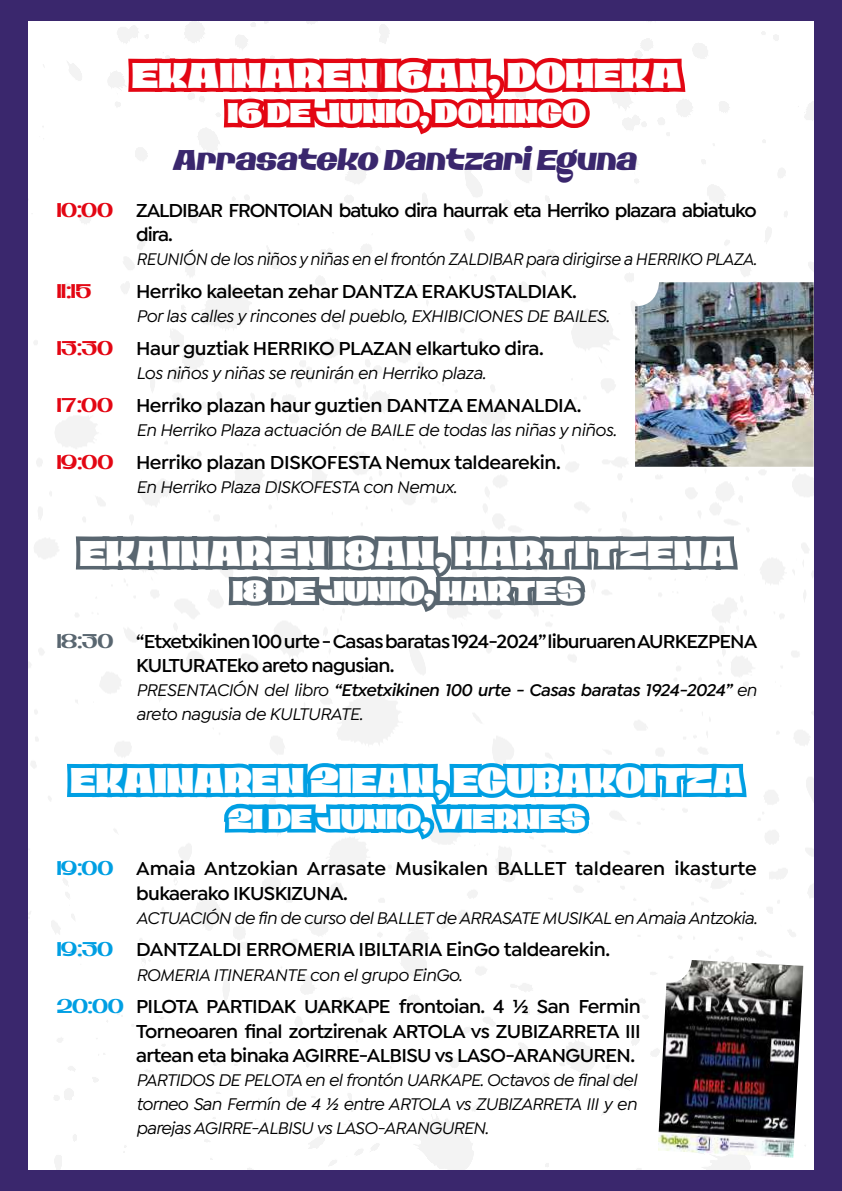
<style>
.page{position:relative;width:842px;height:1191px;background:#3a276d}
.page>*{position:absolute;margin:0;border:0;box-sizing:border-box;transform-origin:0 0}
.t1{font:900 36px "Petale";color:#fff;scale:.83 1}
.t2{font:900 36px "Petale";color:#fff;scale:.79 1}
.t3{font:900 28.8px "Petale";color:#fff;scale:.83 1}
.t4{font:italic 700 28.8px "Petale";color:#3a276d;scale:.83 1}
.t5{font:600 20px/24.2px "Isidora Sans";letter-spacing:-.03em;color:#000}
.t6{font:600 20px/24.2px "Isidora Sans";color:#000}
.t7{font:600 20px/24.2px "Isidora Sans";letter-spacing:-.05em;color:#000}
.t8{font:20px "Petale";color:#e30613}
.t9{font:italic 500 18px/24.2px "Isidora Sans";letter-spacing:-.02em;color:#000}
.t10{font:italic 500 18px "Isidora Sans";letter-spacing:-.02em;color:#000;scale:.95 1}
.s1{font-family:"Petale";font-weight:400;color:#e30613}
.s2{font-family:"Petale";font-weight:400;color:#596670}
.s3{font-weight:600}
.s4{font-family:"Petale";font-weight:400;color:#009fe3}
</style>
<div class="page">
<div style="left:28px;top:22px;width:786px;height:1147px;background:#fff"></div>
<svg style="left:124px;top:52px;width:565px;height:87px;background:#ef7c83"></svg>
<svg style="left:72px;top:529px;width:670px;height:88px;background:#adb4b8"></svg>
<svg style="left:63px;top:755px;width:688px;height:89px;background:#83d0f1"></svg>
<img style="left:658px;top:960px;width:145px;height:197px">
<img style="left:635px;top:282px;width:179px;height:185px">
<h1 class="t1" style="left:132px;top:54px;width:664px">EKAINAREN 16AN, DOMEKA</h1>
<h2 class="t3" style="left:227px;top:97px;width:433px">16 DE JUNIO, DOMINGO</h2>
<h2 class="t4" style="left:175px;top:143px;width:560px">Arrasateko Dantzari Eguna</h2>
<p class="t7" style="left:136px;top:198px;width:622px;text-indent:-79px"><span class="s1">10:00</span> ZALDIBAR FRONTOIAN batuko dira haurrak eta Herriko plazara abiatuko dira.</p>
<p class="t10" style="left:136px;top:249px;width:655px">REUNIÓN de los niños y niñas en el frontón ZALDIBAR para dirigirse a HERRIKO PLAZA.</p>
<p class="t8" style="left:57px;top:279px;width:36px">11:15</p>
<p class="t5" style="left:136px;top:279px;width:442px">Herriko kaleetan zehar DANTZA ERAKUSTALDIAK.</p>
<p class="t9" style="left:136px;top:304px;width:475px">Por las calles y rincones del pueblo, EXHIBICIONES DE BAILES.</p>
<p class="t5" style="left:57px;top:336px;width:489px"><span class="s1">13:30</span> Haur guztiak HERRIKO PLAZAN elkartuko dira.</p>
<p class="t9" style="left:136px;top:361px;width:351px">Los niños y niñas se reunirán en Herriko plaza.</p>
<p class="t5" style="left:57px;top:393px;width:526px"><span class="s1">17:00</span> Herriko plazan haur guztien DANTZA EMANALDIA.</p>
<p class="t9" style="left:136px;top:418px;width:482px">En Herriko Plaza actuación de BAILE de todas las niñas y niños.</p>
<p class="t5" style="left:57px;top:450px;width:506px"><span class="s1">19:00</span> Herriko plazan DISKOFESTA Nemux taldearekin.</p>
<p class="t9" style="left:136px;top:475px;width:322px">En Herriko Plaza DISKOFESTA con Nemux.</p>
<h1 class="t1" style="left:79px;top:532px;width:790px">EKAINAREN 18AN, MARTITZENA</h1>
<h2 class="t3" style="left:232px;top:574px;width:422px">18 DE JUNIO, MARTES</h2>
<p class="t5" style="left:136px;top:629px;width:623px;text-indent:-79px"><span class="s2">18:30</span> “Etxetxikinen 100 urte - Casas baratas 1924-2024” liburuaren AURKEZPENA<br>KULTURATEko areto nagusian.</p>
<p class="t9" style="left:136px;top:678px;width:622px">PRESENTACIÓN del libro <span class="s3">“Etxetxikinen 100 urte - Casas baratas 1924-2024”</span> en areto nagusia de KULTURATE.</p>
<h1 class="t2" style="left:71px;top:759px;width:853px">EKAINAREN 21EAN, EGUBAKOITZA</h1>
<h2 class="t3" style="left:228px;top:801px;width:432px">21 DE JUNIO, VIERNES</h2>
<p class="t6" style="left:136px;top:856px;width:622px;text-indent:-79px"><span class="s4">19:00</span> Amaia Antzokian Arrasate Musikalen BALLET taldearen ikasturte bukaerako IKUSKIZUNA.</p>
<p class="t9" style="left:136px;top:905px;width:623px">ACTUACIÓN de fin de curso del BALLET de ARRASATE MUSIKAL en Amaia Antzokia.</p>
<p class="t5" style="left:57px;top:937px;width:555px"><span class="s4">19:30</span> DANTZALDI ERROMERIA IBILTARIA EinGo taldearekin.</p>
<p class="t9" style="left:136px;top:962px;width:328px">ROMERIA ITINERANTE con el grupo EinGo.</p>
<p class="t5" style="left:136px;top:994px;width:506px;text-align:justify;text-indent:-79px"><span class="s4">20:00</span> PILOTA PARTIDAK UARKAPE frontoian. 4 ½ San Fermin Torneoaren final zortzirenak ARTOLA vs ZUBIZARRETA III artean eta binaka AGIRRE-ALBISU vs LASO-ARANGUREN.</p>
<p class="t9" style="left:136px;top:1067px;width:502px;text-align:justify">PARTIDOS DE PELOTA en el frontón UARKAPE. Octavos de final del torneo San Fermín de 4 ½ entre ARTOLA vs ZUBIZARRETA III y en parejas AGIRRE-ALBISU vs LASO-ARANGUREN.</p>
</div>
